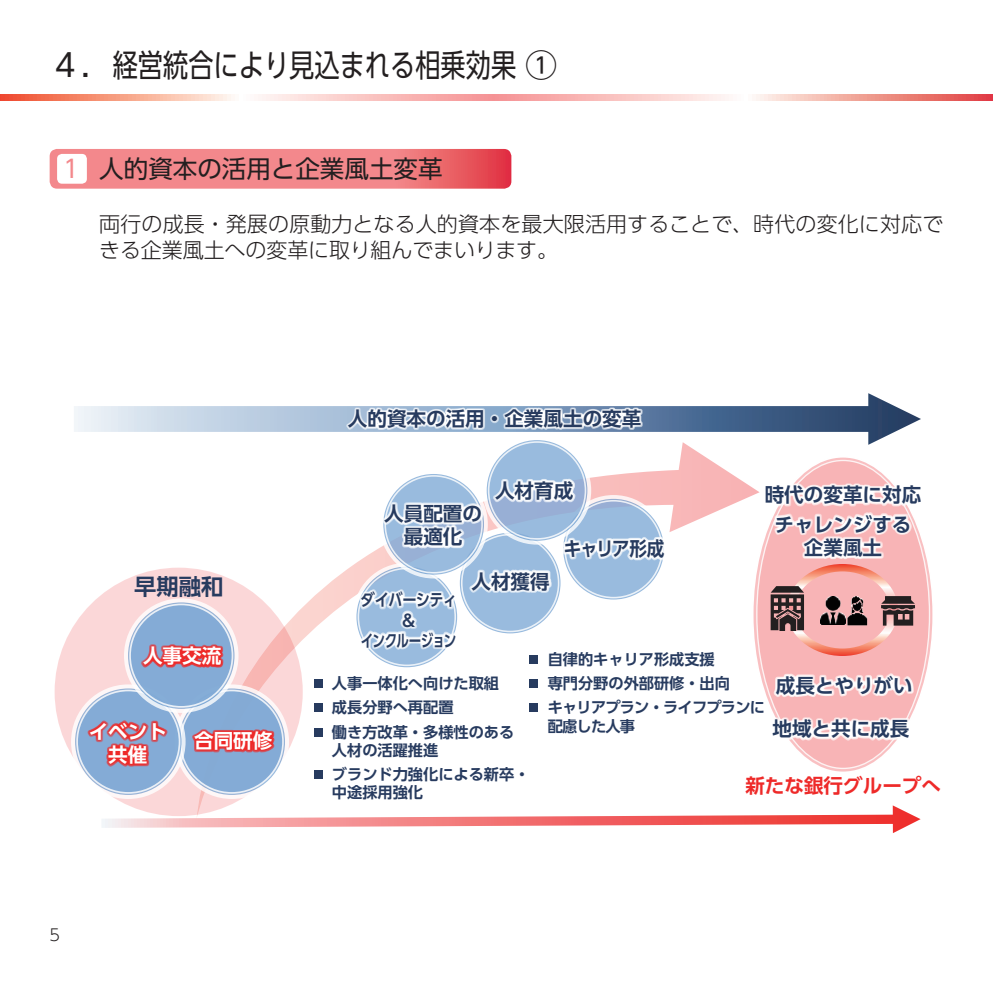
<style>
.page{position:relative;width:993px;height:993px;background:#fff}
.page>*{position:absolute;margin:0;border:0;box-sizing:border-box;transform-origin:0 0}
.t1{font:31.5px "UD Shin Go Pro";color:#231f20}
.t2{font:24.5px "UD Shin Go Pro";color:#231f20}
.t3{font:700 22.22px "UD Shin Go Pro De";color:#273b5f}
.t4{font:300 21px/26.2px "UD Shin Go Pro";letter-spacing:.005em;color:#231f20}
.t5{font:700 19.6px/29.1px "UD Shin Go Pro De";color:#273b5f;text-align:center}
.t6{font:700 19.6px "UD Shin Go Pro De";color:#fff}
.t7{font:700 19.6px "UD Shin Go Pro De";color:#ee2a29}
.t8{font:700 19.6px "UD Shin Go Pro De";color:#273b5f;scale:.9 1}
.t9{font:700 16.62px/20.1px "UD Shin Go Pro De";letter-spacing:-.05em;color:#273b5f;text-align:center;scale:.85 1}
.t10{font:300 16.1px "UD Shin Go Pro";color:#231f20}
.t11{font:700 15.22px/24px "UD Shin Go Pro De";color:#273b5f}
.s1{color:#f3888c}
</style>
<div class="page">
<svg style="left:0;top:94px;width:992px;height:6px;background:#f6b3aa"></svg>
<svg style="left:50px;top:149px;width:461px;height:40px;background:#f07e83"></svg>
<div style="left:57px;top:154px;width:30px;height:30px;background:#fff;border-radius:5px"></div>
<svg style="left:825px;top:457px;width:108px;height:315px"></svg>
<svg style="left:759px;top:459px;width:170px;height:309px;fill:#f8b4b6"></svg>
<svg style="left:773px;top:673px;width:140px;height:24px"></svg>
<svg style="left:763px;top:483px;width:159px;height:23px"></svg>
<svg style="left:770px;top:716px;width:141px;height:24px"></svg>
<svg style="left:102px;top:805px;width:818px;height:27px"></svg>
<div style="left:55px;top:567px;width:247px;height:248px;background:#fbd7d8;border-radius:50%"></div>
<svg style="left:197px;top:444px;width:562px;height:374px"></svg>
<svg style="left:74px;top:393px;width:846px;height:51px"></svg>
<svg style="left:346px;top:407px;width:139px;height:23px"></svg>
<svg style="left:490px;top:414px;width:9px;height:9px"></svg>
<svg style="left:502px;top:407px;width:140px;height:23px"></svg>
<svg style="left:71px;top:598px;width:218px;height:200px"></svg>
<svg style="left:770px;top:512px;width:144px;height:143px;background:#ddabab"></svg>
<div style="left:314px;top:769px;width:8px;height:9px;background:#273b5f"></div>
<svg style="left:352px;top:436px;width:315px;height:235px"></svg>
<h1 class="t1" style="left:50px;top:40px;width:508px">４．経営統合により見込まれる相乗効果 ①</h1>
<h2 class="t2" style="left:63px;top:149px;width:381px"><span class="s1">1</span> 人的資本の活用と企業風土変革</h2>
<h3 class="t4" style="left:99px;top:210px;width:845px">両行の成長・発展の原動力となる人的資本を最大限活用することで、時代の変化に対応できる企業風土への変革に取り組んでまいります。</h3>
<h3 class="t3" style="left:134px;top:568px;width:91px">早期融和</h3>
<p class="t6" style="left:143px;top:639px;width:80px">人事交流</p>
<p class="t6" style="left:89px;top:715px;width:80px">イベント</p>
<p class="t6" style="left:108px;top:738px;width:41px">共催</p>
<p class="t6" style="left:194px;top:724px;width:80px">合同研修</p>
<p class="t10" style="left:50px;top:921px;width:12px">5</p>
<p class="t5" style="left:348px;top:403px;width:295px">人的資本の活用・企業風土の変革</p>
<p class="t5" style="left:384px;top:501px;width:99px;line-height:23.4px">人員配置の最適化</p>
<p class="t5" style="left:495px;top:475px;width:80px">人材育成</p>
<p class="t8" style="left:563px;top:532px;width:113px">キャリア形成</p>
<p class="t9" style="left:361px;top:589px;width:114px">ダイバーシティ&amp;<br>インクルージョン</p>
<p class="t5" style="left:471px;top:566px;width:80px">人材獲得</p>
<p class="t5" style="left:764px;top:480px;width:158px">時代の変革に対応チャレンジする</p>
<p class="t5" style="left:803px;top:532px;width:80px">企業風土</p>
<p class="t11" style="left:332px;top:671px;width:184px">人事一体化へ向けた取組成長分野へ再配置<br>働き方改革・多様性のある</p>
<p class="t11" style="left:332px;top:737px;width:108px">人材の活躍推進</p>
<p class="t11" style="left:332px;top:764px;width:199px;line-height:18.2px">ブランド力強化による新卒・中途採用強化</p>
<p class="t11" style="left:547px;top:646px;width:219px">自律的キャリア形成支援<br>専門分野の外部研修・出向<br>キャリアプラン・ライフプランに</p>
<p class="t11" style="left:547px;top:713px;width:89px">配慮した人事</p>
<p class="t5" style="left:775px;top:670px;width:138px">成長とやりがい</p>
<p class="t5" style="left:772px;top:713px;width:138px">地域と共に成長</p>
<p class="t7" style="left:745px;top:769px;width:197px">新たな銀行グループへ</p>
</div>
